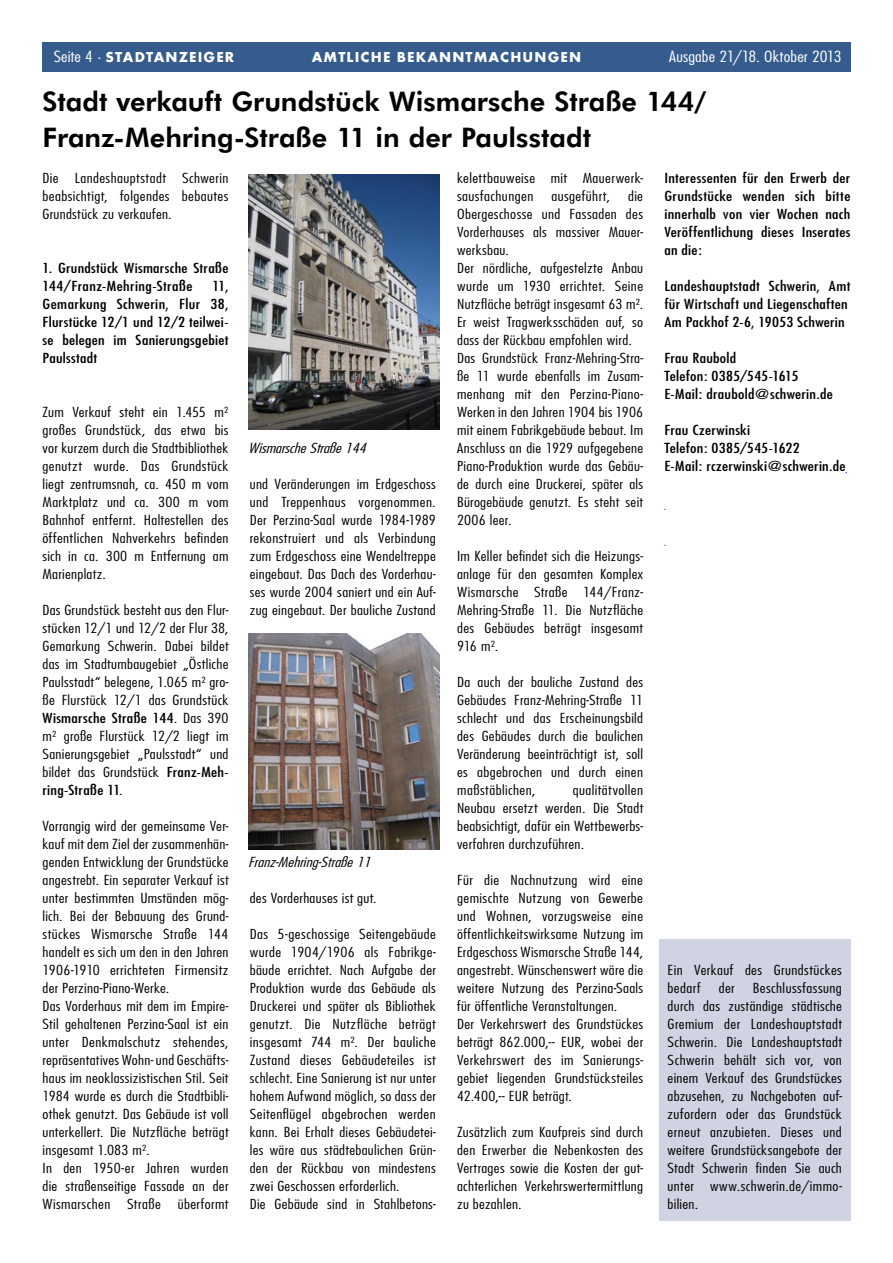
<style>
.page{position:relative;width:893px;height:1263px;background:#fff}
.page>*{position:absolute;margin:0;border:0;box-sizing:border-box;transform-origin:0 0}
.Headline_18pt{font:800 27px "Futura BT";color:#000}
.t1{font:700 15px "Futura TOT";letter-spacing:.075em;color:#fff}
.t2{font:300 condensed 15px "Futura";color:#fff;scale:1.25 1}
.Fliesstext{font:300 condensed 13.5px/18px "Futura";letter-spacing:.02em;color:#000;text-align:justify;scale:1.25 1}
.Fliesstext-2{font:condensed 13.5px/18px "Futura";letter-spacing:.015em;color:#000;scale:1.25 1}
.Bildunterschrift{font:italic 300 condensed 13.5px "Futura";color:#000;scale:1.25 1}
.s1{font-family:"Futura";font-weight:300;font-stretch:condensed}
.s2{font-weight:400}
</style>
<div class="page">
<div style="left:43px;top:43px;width:807px;height:29px;background:#355c8c"></div>
<img style="left:248px;top:174px;width:191px;height:255px">
<img style="left:248px;top:633px;width:191px;height:216px">
<div style="left:659px;top:939px;width:191px;height:281px;background:#d0d4e2"></div>
<p class="t2" style="left:669px;top:47px;width:139px">Ausgabe 21/18. Oktober 2013</p>
<p class="Headline_18pt" style="left:43px;top:85px;width:665px">Stadt verkauft Grundstück Wismarsche Straße 144/</p>
<p class="Headline_18pt" style="left:43px;top:121px;width:550px">Franz-Mehring-Straße 11 in der Paulsstadt</p>
<p class="Fliesstext" style="left:43px;top:169px;width:150px">Die Landeshauptstadt Schwerin beabsichtigt, folgendes bebautes Grundstück zu verkaufen.</p>
<p class="t2" style="left:53px;top:47px;width:142px">Ausgabe 21/18. Oktober 2013</p>
<p class="t1" style="left:54px;top:48px;width:182px"><span class="s1">Seite 4 ·</span> STADTANZEIGER</p>
<p class="t1" style="left:312px;top:48px;width:271px">AMTLICHE BEKANNTMACHUNGEN</p>
<p class="t1" style="left:662px;top:48px;width:183px">STADTANZEIGER <span class="s1">· Seite 4</span></p>
<p class="Fliesstext-2" style="left:664px;top:169px;width:150px;text-align:justify">Interessenten für den Erwerb der Grundstücke wenden sich bitte innerhalb von vier Wochen nach Veröffentlichung dieses Inserates an die:</p>
<p class="Fliesstext-2" style="left:664px;top:277px;width:150px">Landeshauptstadt Schwerin, Amt für Wirtschaft und Liegenschaften</p>
<p class="Fliesstext-2" style="left:664px;top:313px;width:146px">Am Packhof 2-6, 19053 Schwerin</p>
<p class="Fliesstext-2" style="left:664px;top:349px;width:59px">Frau Raubold</p>
<p class="Fliesstext-2" style="left:664px;top:367px;width:109px">Telefon: 0385/545-1615</p>
<p class="Fliesstext-2" style="left:664px;top:385px;width:136px">E-Mail: draubold@schwerin.de</p>
<p class="Fliesstext-2" style="left:664px;top:421px;width:70px">Frau Czerwinski</p>
<p class="Fliesstext-2" style="left:664px;top:439px;width:110px">Telefon: 0385/545-1622</p>
<p class="Fliesstext-2" style="left:664px;top:457px;width:146px">E-Mail: rczerwinski@schwerin.de</p>
<p class="Fliesstext" style="left:457px;top:169px;width:150px">kelettbauweise mit Mauerwerk&shy;sausfachungen</p>
<p class="Fliesstext" style="left:551px;top:187px;width:48px">ausgeführt,</p>
<p class="Fliesstext" style="left:457px;top:187px;width:150px;text-indent:171px">die Obergeschosse und Fassaden des Vorderhauses als massiver Mauer&shy;werksbau.</p>
<p class="Fliesstext" style="left:457px;top:259px;width:150px">Der nördliche, aufgestelzte Anbau wurde um 1930 errichtet. Seine Nutzfläche beträgt insgesamt 63 m².<br>Er weist Tragwerksschäden auf, so dass der Rückbau empfohlen wird.</p>
<p class="Fliesstext" style="left:457px;top:349px;width:150px">Das Grundstück Franz-Mehring-Stra&shy;ße 11 wurde ebenfalls im Zusam&shy;menhang mit den Perzina-Piano-Werken in den Jahren 1904 bis 1906 mit einem Fabrikgebäude bebaut. Im Anschluss an die 1929 aufgegebene Piano-Produktion wurde das Gebäu&shy;de durch eine Druckerei, später als Bürogebäude genutzt. Es steht seit 2006 leer.</p>
<p class="Fliesstext" style="left:457px;top:547px;width:150px">Im Keller befindet sich die Heizungs&shy;anlage für den gesamten Komplex Wismarsche Straße 144/Franz-Mehring-Straße 11. Die Nutzfläche des Gebäudes beträgt insgesamt 916 m².</p>
<p class="Fliesstext" style="left:457px;top:673px;width:150px">Da auch der bauliche Zustand des Gebäudes Franz-Mehring-Straße 11 schlecht und das Erscheinungsbild des Gebäudes durch die baulichen Veränderung beeinträchtigt ist, soll es abgebrochen und durch einen maßstäblichen,</p>
<p class="Fliesstext-2" style="left:43px;top:259px;width:150px">1. Grundstück Wismarsche Straße<br>144/Franz-Mehring-Straße</p>
<p class="Fliesstext-2" style="left:43px;top:277px;width:150px;text-align:justify;text-indent:170px">11, Gemarkung Schwerin, Flur 38, Flurstücke 12/1 und 12/2 teilwei&shy;se belegen im Sanierungsgebiet Paulsstadt</p>
<p class="Fliesstext" style="left:43px;top:403px;width:150px">Zum Verkauf steht ein 1.455 m² großes Grundstück, das etwa bis vor kurzem durch die Stadtbibliothek genutzt wurde. Das Grundstück liegt zentrumsnah, ca. 450 m vom Marktplatz und ca. 300 m vom Bahnhof entfernt. Haltestellen des öffentlichen Nahverkehrs befinden sich in ca. 300 m Entfernung am Marienplatz.</p>
<p class="Fliesstext" style="left:43px;top:601px;width:150px">Das Grundstück besteht aus den Flur&shy;stücken 12/1 und 12/2 der Flur 38, Gemarkung Schwerin. Dabei bildet das im Stadtumbaugebiet „Östliche Paulsstadt“ belegene, 1.065 m² gro&shy;ße Flurstück 12/1 das Grundstück <span class="s2">Wismarsche Straße 144</span>. Das 390 m² große Flurstück 12/2 liegt im Sanierungsgebiet „Paulsstadt“ und bildet das Grundstück <span class="s2">Franz-Meh&shy;ring-Straße 11</span>.</p>
<p class="Fliesstext" style="left:43px;top:817px;width:150px">Vorrangig wird der gemeinsame Ver&shy;kauf mit dem Ziel der zusammenhän&shy;genden Entwicklung der Grundstücke angestrebt. Ein separater Verkauf ist unter bestimmten Umständen mög&shy;lich. Bei der Bebauung des Grund&shy;stückes Wismarsche Straße 144 handelt es sich um den in den Jahren 1906-1910 errichteten Firmensitz der Perzina-Piano-Werke.</p>
<p class="Fliesstext" style="left:43px;top:997px;width:150px">Das Vorderhaus mit dem im Empire-Stil gehaltenen Perzina-Saal ist ein unter Denkmalschutz stehendes, repräsentatives Wohn- und Geschäfts&shy;haus im neoklassizistischen Stil. Seit 1984 wurde es durch die Stadtbibli&shy;othek genutzt. Das Gebäude ist voll unterkellert. Die Nutzfläche beträgt insgesamt 1.083 m².</p>
<p class="Fliesstext" style="left:43px;top:1159px;width:150px">In den 1950-er Jahren wurden die straßenseitige Fassade an der Wismarschen Straße überformt</p>
<p class="Bildunterschrift" style="left:248px;top:440px;width:99px">WismarscheStraße144</p>
<p class="Fliesstext" style="left:250px;top:475px;width:150px">und Veränderungen im Erdgeschoss und Treppenhaus vorgenommen.<br>Der Perzina-Saal wurde 1984-1989 rekonstruiert und als Verbindung zum Erdgeschoss eine Wendeltreppe eingebaut. Das Dach des Vorderhau&shy;ses wurde 2004 saniert und ein Auf&shy;zug eingebaut. Der bauliche Zustand</p>
<p class="Fliesstext" style="left:457px;top:781px;width:150px;text-indent:116px">qualitätvollen Neubau ersetzt werden. Die Stadt beabsichtigt, dafür ein Wettbewerbs&shy;verfahren durchzuführen.</p>
<p class="Fliesstext" style="left:457px;top:871px;width:150px">Für die Nachnutzung wird eine gemischte Nutzung von Gewerbe und Wohnen, vorzugsweise eine öffentlichkeitswirksame Nutzung im Erdgeschoss Wismarsche Straße 144, angestrebt. Wünschenswert wäre die weitere Nutzung des Perzina-Saals für öffentliche Veranstaltungen.</p>
<p class="Fliesstext" style="left:457px;top:1015px;width:150px">Der Verkehrswert des Grundstückes beträgt 862.000,-- EUR, wobei der Verkehrswert des im Sanierungs&shy;gebiet liegenden Grundstücksteiles 42.400,-- EUR beträgt.</p>
<p class="Fliesstext" style="left:457px;top:1123px;width:150px">Zusätzlich zum Kaufpreis sind durch den Erwerber die Nebenkosten des Vertrages sowie die Kosten der gut&shy;achterlichen Verkehrswertermittlung zu bezahlen.</p>
<p class="Bildunterschrift" style="left:248px;top:854px;width:103px">Franz-Mehring-Straße11</p>
<p class="Fliesstext" style="left:250px;top:889px;width:103px">des Vorderhauses ist gut.</p>
<p class="Fliesstext" style="left:250px;top:925px;width:150px">Das 5-geschossige Seitengebäude wurde 1904/1906 als Fabrikge&shy;bäude errichtet. Nach Aufgabe der Produktion wurde das Gebäude als Druckerei und später als Bibliothek genutzt. Die Nutzfläche beträgt insgesamt 744 m². Der bauliche Zustand dieses Gebäudeteiles ist schlecht. Eine Sanierung ist nur unter hohem Aufwand möglich, so dass der Seitenflügel abgebrochen werden kann. Bei Erhalt dieses Gebäudetei&shy;les wäre aus städtebaulichen Grün&shy;den der Rückbau von mindestens zwei Geschossen erforderlich.</p>
<p class="Fliesstext" style="left:250px;top:1195px;width:150px">Die Gebäude sind in Stahlbetons-</p>
<p class="Fliesstext" style="left:668px;top:961px;width:141px">Ein Verkauf des Grundstückes bedarf</p>
<p class="Fliesstext" style="left:668px;top:979px;width:141px;text-indent:85px">Beschlussfassung durch das zuständige städtische Gremium der Landeshauptstadt Schwerin. Die Landeshauptstadt Schwerin behält sich vor, von einem Verkauf des Grundstückes abzusehen, zu Nachgeboten auf&shy;zufordern oder das Grundstück erneut anzubieten. Dieses und weitere Grundstücksangebote der Stadt Schwerin finden Sie auch unter www.schwerin.de/immo&shy;bilien.</p>
<p class="Fliesstext" style="left:719px;top:979px;width:14px">der</p>
</div>
